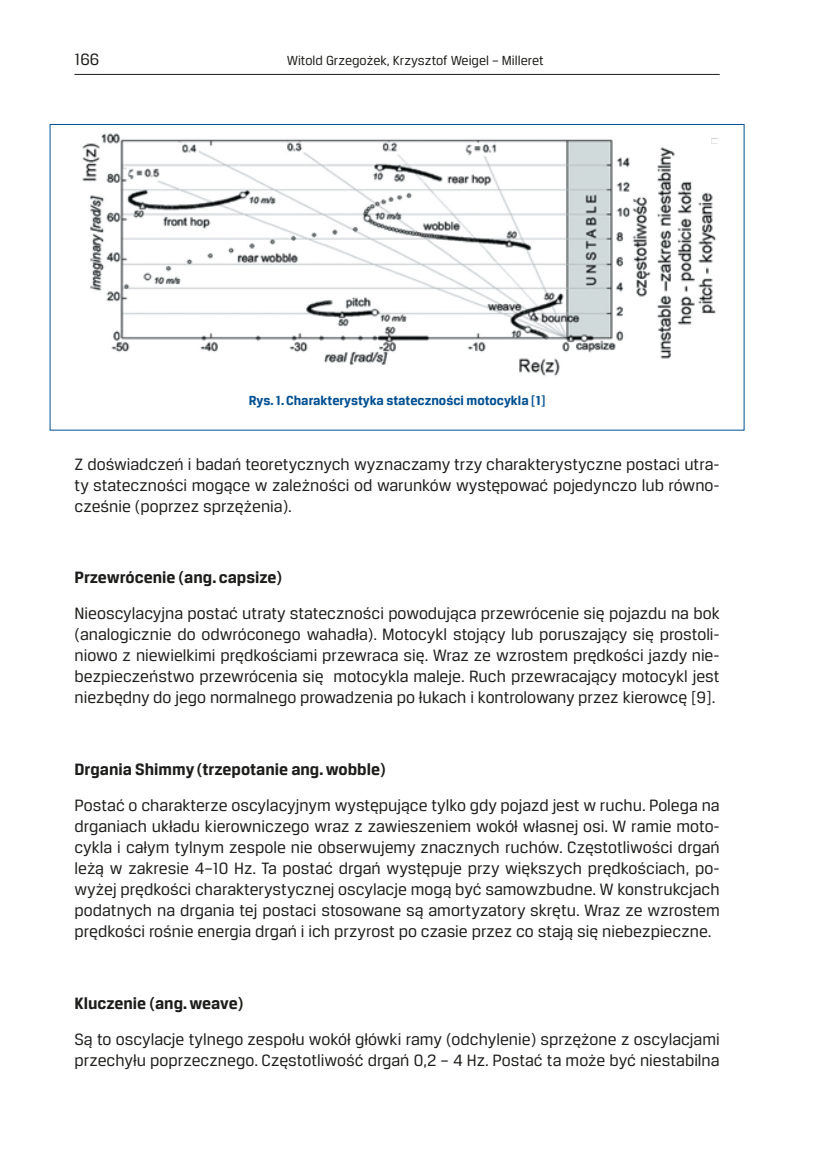
<style>
.page{position:relative;width:819px;height:1161px;background:#fff}
.page>*{position:absolute;margin:0;border:0;box-sizing:border-box;transform-origin:0 0}
.podstawowy_ang{font:17.5px/21px "Breuer Text";color:#1d1d1b;text-align:justify}
.podstawowy_pol{font:17.5px/21px "Breuer Text";color:#1d1d1b;text-align:justify}
.podstawowy_ang-2{font:700 17.5px "Breuer Text";color:#1d1d1b}
.podst_ang{font:17.5px "Breuer Text";color:#1d1d1b}
.podst_ang-2{font:700 14px "Breuer Text";color:#005092}
.t1{font:14px "Breuer Text";color:#1d1d1b}
</style>
<div class="page">
<hr style="left:74px;top:74px;width:645px;height:1px;background:#1d1d1b">
<img style="left:82px;top:133px;width:636px;height:243px">
<p class="podst_ang" style="left:74px;top:50px;width:27px">166</p>
<p class="t1" style="left:287px;top:53px;width:258px">Witold Grzegożek, Krzysztof Weigel – Milleret</p>
<p class="podst_ang-2" style="left:249px;top:393px;width:298px">Rys. 1. Charakterystyka stateczności motocykla [1]</p>
<p class="podstawowy_pol" style="left:75px;top:453px;width:646px">Z doświadczeń i badań teoretycznych wyznaczamy trzy charakterystyczne postaci utra&shy;ty stateczności mogące w zależności od warunków występować pojedynczo lub równo&shy;cześnie (poprzez sprzężenia).</p>
<p class="podstawowy_ang-2" style="left:75px;top:568px;width:209px">Przewrócenie (ang. capsize)</p>
<p class="podstawowy_ang" style="left:75px;top:603px;width:646px">Nieoscylacyjna postać utraty stateczności powodująca przewrócenie się pojazdu na bok (analogicznie do odwróconego wahadła). Motocykl stojący lub poruszający się prostoli&shy;niowo z niewielkimi prędkościami przewraca się. Wraz ze wzrostem prędkości jazdy nie&shy;bezpieczeństwo przewrócenia się motocykla maleje. Ruch przewracający motocykl jest niezbędny do jego normalnego prowadzenia po łukach i kontrolowany przez kierowcę [9].</p>
<p class="podstawowy_ang-2" style="left:75px;top:760px;width:312px">Drgania Shimmy (trzepotanie ang. wobble)</p>
<p class="podstawowy_ang" style="left:75px;top:794px;width:646px">Postać o charakterze oscylacyjnym występujące tylko gdy pojazd jest w ruchu. Polega na drganiach układu kierowniczego wraz z zawieszeniem wokół własnej osi. W ramie moto&shy;cykla i całym tylnym zespole nie obserwujemy znacznych ruchów. Częstotliwości drgań leżą w zakresie 4–10 Hz. Ta postać drgań występuje przy większych prędkościach, po&shy;wyżej prędkości charakterystycznej oscylacje mogą być samowzbudne. W konstrukcjach podatnych na drgania tej postaci stosowane są amortyzatory skrętu. Wraz ze wzrostem prędkości rośnie energia drgań i ich przyrost po czasie przez co stają się niebezpieczne.</p>
<p class="podstawowy_ang-2" style="left:75px;top:993px;width:170px">Kluczenie (ang. weave)</p>
<p class="podstawowy_ang" style="left:75px;top:1028px;width:646px">Są to oscylacje tylnego zespołu wokół główki ramy (odchylenie) sprzężone z oscylacjami przechyłu poprzecznego. Częstotliwość drgań 0,2 – 4 Hz. Postać ta może być niestabilna</p>
</div>
